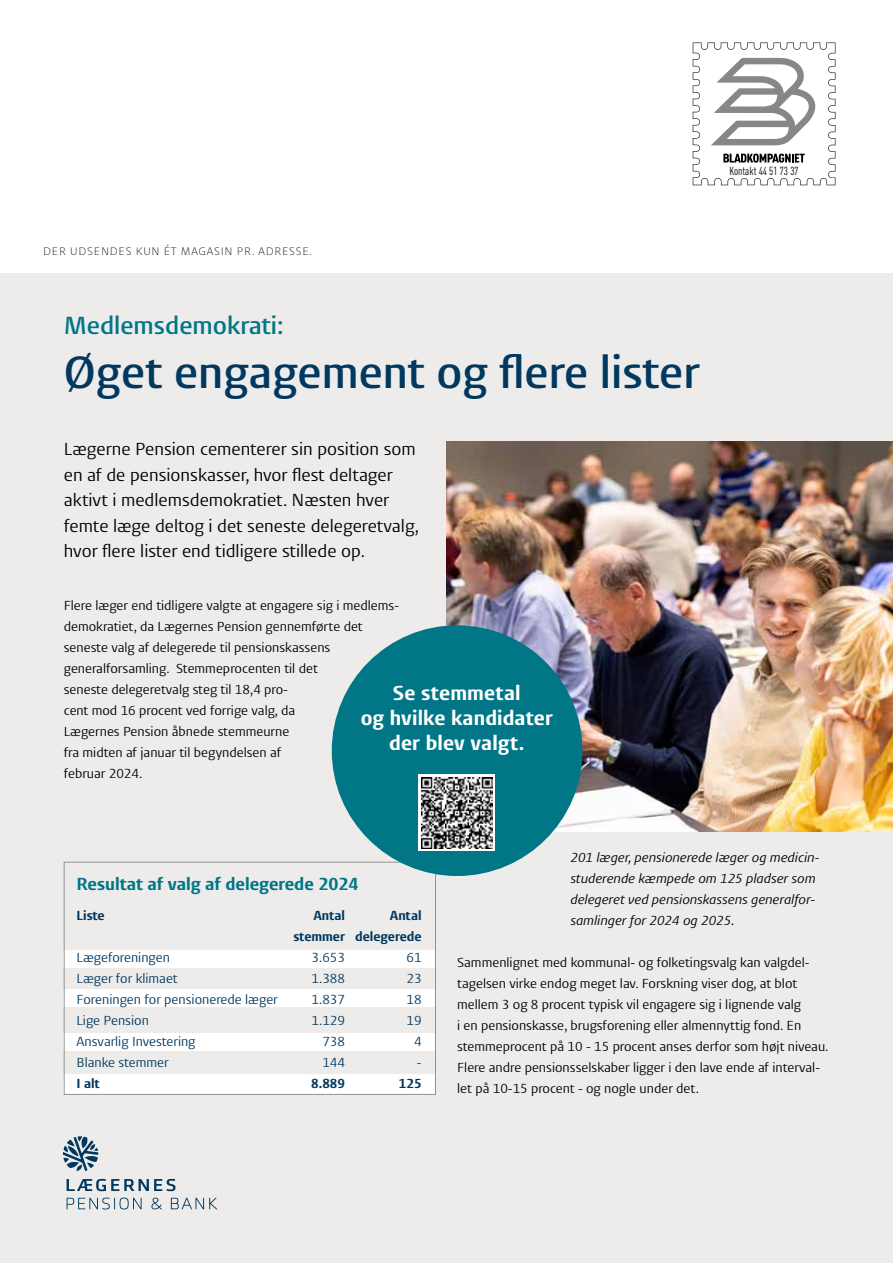
<style>
.page{position:relative;width:893px;height:1263px;background:#fff}
.page>*{position:absolute;margin:0;border:0;box-sizing:border-box;transform-origin:0 0}
.t1{font:600 46.5px "Aad Pro";color:#003860}
.t2{font:600 25.5px "Aad Pro";color:#007687}
.t3{font:700 21px/25.2px "Aad Pro";letter-spacing:.005em;color:#fff;text-align:center}
.t4{font:18px/25.5px "Aad Pro";color:#000}
.t5{font:700 18px "Aad Pro";color:#007687}
.t6{font:13.5px/21px "Aad Pro";color:#000}
.t7{font:13.5px "Aad Pro";color:#003860}
.t8{font:italic 13.5px/21px "Aad Pro";color:#000}
.t9{font:700 13.5px/21px "Aad Pro";color:#003860;text-align:right}
.t10{font:11.55px "DIN Cond";color:#000}
.t11{font:300 11.25px "Aad Pro";letter-spacing:.07em;color:#000}
</style>
<div class="page">
<div style="left:0;top:274px;width:893px;height:989px;background:#edecea"></div>
<svg style="left:67px;top:1179px;width:109px;height:12px"></svg>
<svg style="left:63px;top:1136px;width:35px;height:35px"></svg>
<svg style="left:67px;top:1197px;width:75px;height:12px"></svg>
<svg style="left:171px;top:1198px;width:46px;height:11px"></svg>
<svg style="left:151px;top:1198px;width:11px;height:11px"></svg>
<svg style="left:693px;top:43px;width:142px;height:142px"></svg>
<div style="left:64px;top:950px;width:372px;height:17px;background:#fff"></div>
<div style="left:64px;top:990px;width:372px;height:17px;background:#fff"></div>
<div style="left:64px;top:1033px;width:372px;height:18px;background:#fff"></div>
<div style="left:64px;top:1074px;width:372px;height:21px;background:#fff"></div>
<div style="left:64px;top:862px;width:372px;height:233px;border:1px solid #929290"></div>
<img style="left:446px;top:442px;width:447px;height:389px">
<div style="left:332px;top:625px;width:250px;height:251px;background:#007687;border-radius:50%"></div>
<svg style="left:418px;top:775px;width:77px;height:76px"></svg>
<img style="left:422px;top:778px;width:70px;height:70px">
<p class="t11" style="left:43px;top:242px;width:270px">DER UDSENDES KUN ÉT MAGASIN PR. ADRESSE.</p>
<h2 class="t2" style="left:64px;top:304px;width:221px">Medlemsdemokrati:</h2>
<h1 class="t1" style="left:64px;top:334px;width:637px">Øget engagement og flere lister</h1>
<h3 class="t4" style="left:64px;top:435px;width:357px">Lægerne Pension cementerer sin position som en af de pensionskasser, hvor flest deltager aktivt i medlemsdemokratiet. Næsten hver femte læge deltog i det seneste delegeretvalg, hvor flere lister end tidligere stillede op.</h3>
<p class="t6" style="left:64px;top:593px;width:337px">Flere læger end tidligere valgte at engagere sig i medlems&shy;demokratiet, da Lægernes Pension gennemførte det seneste valg af delegerede til pensionskassens generalforsamling. Stemmeprocenten til det<br>seneste delegeretvalg steg til 18,4 pro-<br>cent mod 16 procent ved forrige valg, da<br>Lægernes Pension åbnede stemmeurne<br>fra midten af januar til begyndelsen af<br>februar 2024.</p>
<h3 class="t3" style="left:361px;top:678px;width:194px">Se stemmetal<br>og hvilke kandidater der blev valgt.</h3>
<p class="t10" style="left:729px;top:164px;width:71px">Kontakt 44 51 73 37</p>
<h3 class="t5" style="left:77px;top:868px;width:284px">Resultat af valg af delegerede 2024</h3>
<p class="t9" style="left:77px;top:904px;width:30px">Liste</p>
<p class="t9" style="left:313px;top:904px;width:33px">Antal</p>
<p class="t9" style="left:293px;top:904px;width:130px">Antal<br>stemmer delegerede</p>
<p class="t7" style="left:77px;top:946px;width:95px">Lægeforeningen</p>
<p class="t7" style="left:312px;top:946px;width:35px">3.653</p>
<p class="t7" style="left:406px;top:946px;width:17px">61</p>
<p class="t7" style="left:77px;top:967px;width:103px">Læger for klimaet</p>
<p class="t7" style="left:312px;top:967px;width:35px">1.388</p>
<p class="t7" style="left:406px;top:967px;width:17px">23</p>
<p class="t7" style="left:77px;top:988px;width:203px">Foreningen for pensionerede læger</p>
<p class="t7" style="left:312px;top:988px;width:35px">1.837</p>
<p class="t7" style="left:406px;top:988px;width:17px">18</p>
<p class="t7" style="left:77px;top:1009px;width:74px">Lige Pension</p>
<p class="t7" style="left:312px;top:1009px;width:35px">1.129</p>
<p class="t7" style="left:406px;top:1009px;width:17px">19</p>
<p class="t7" style="left:77px;top:1030px;width:121px">Ansvarlig Investering</p>
<p class="t7" style="left:322px;top:1030px;width:24px">738</p>
<p class="t7" style="left:414px;top:1030px;width:9px">4</p>
<p class="t7" style="left:77px;top:1051px;width:94px">Blanke stemmer</p>
<p class="t7" style="left:322px;top:1051px;width:24px">144</p>
<p class="t7" style="left:417px;top:1051px;width:6px">-</p>
<p class="t9" style="left:77px;top:1072px;width:25px">I alt</p>
<p class="t9" style="left:311px;top:1072px;width:35px">8.889</p>
<p class="t9" style="left:399px;top:1072px;width:24px">125</p>
<p class="t8" style="left:570px;top:845px;width:251px">201 læger, pensionerede læger og medicin&shy;studerende kæmpede om 125 pladser som delegeret ved pensionskassens generalfor&shy;samlinger for 2024 og 2025.</p>
<p class="t6" style="left:457px;top:950px;width:373px">Sammenlignet med kommunal- og folketingsvalg kan valgdel&shy;tagelsen virke endog meget lav. Forskning viser dog, at blot mellem 3 og 8 procent typisk vil engagere sig i lignende valg<br>i en pensionskasse, brugsforening eller almennyttig fond. En stemmeprocent på 10 - 15 procent anses derfor som højt niveau.<br>Flere andre pensionsselskaber ligger i den lave ende af interval&shy;let på 10-15 procent - og nogle under det.</p>
</div>
